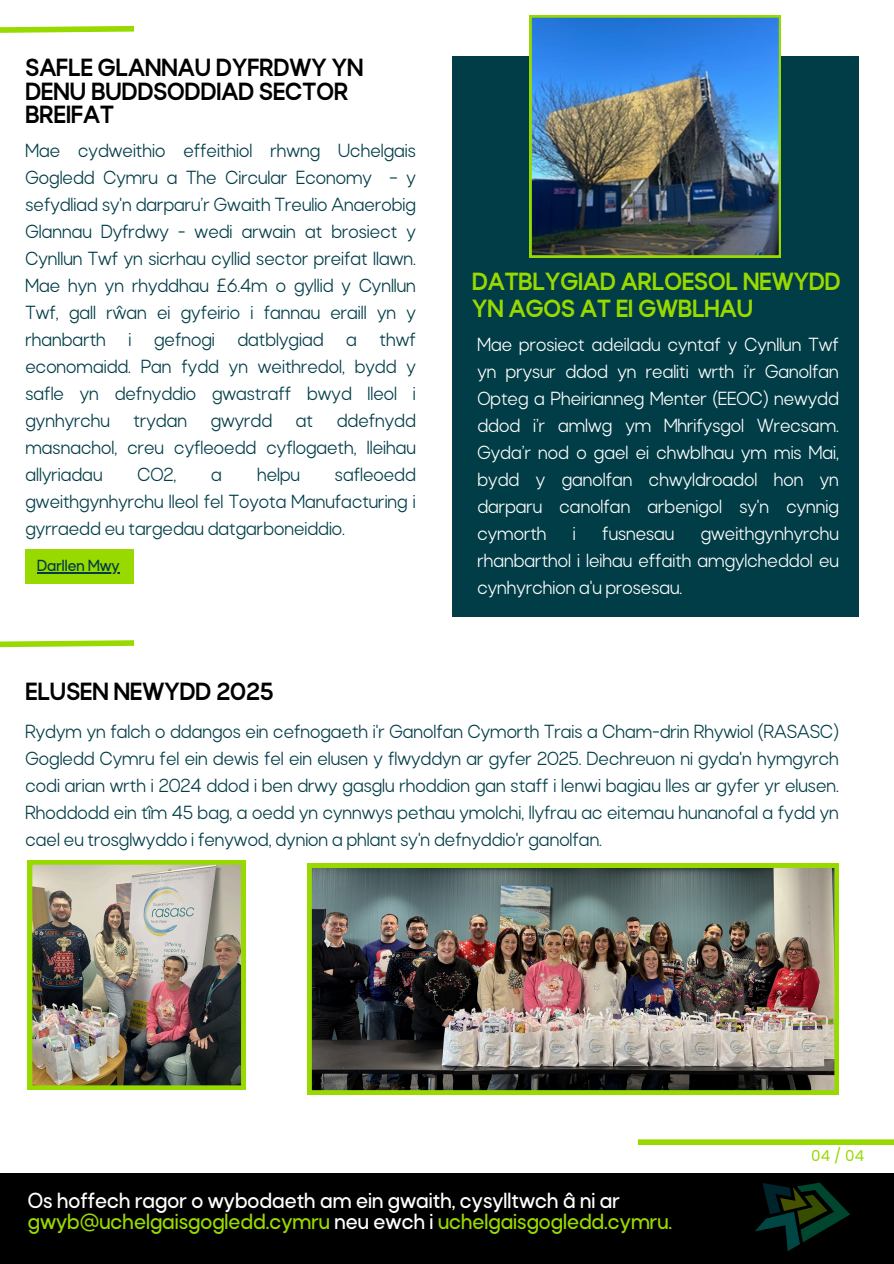
<style>
.page{position:relative;width:894px;height:1264px;background:#fff}
.page>*{position:absolute;margin:0;border:0;box-sizing:border-box;transform-origin:0 0}
.t1{font:800 25.5px/23.7px "Rota";color:#000}
.t2{font:800 25.5px/27px "Rota";color:#98d900}
.t3{font:600 22.5px/21.3px "Rota";color:#fff}
.t4{font:19.5px/27px "Rota";color:#003d47;text-align:justify}
.t5{font:19.5px/27px "Rota";color:#fff;text-align:justify}
.t6{font:600 16.5px "Rota";color:#003d47}
.t7{font:15px "Poppins";color:#98d900}
.s1{color:#98d900}
</style>
<div class="page">
<div style="left:0;top:1173px;width:893px;height:90px;background:#000"></div>
<svg style="left:755px;top:1182px;width:95px;height:69px"></svg>
<div style="left:637px;top:1139px;width:256px;height:5px;background:#98d900"></div>
<svg style="left:0;top:25px;width:135px;height:8px"></svg>
<div style="left:452px;top:56px;width:406px;height:560px;background:#003d47"></div>
<img style="left:529px;top:15px;width:251px;height:242px">
<div style="left:25px;top:548px;width:109px;height:35px;background:#98d900"></div>
<svg style="left:0;top:640px;width:135px;height:8px"></svg>
<img style="left:28px;top:860px;width:217px;height:229px">
<img style="left:307px;top:863px;width:531px;height:231px">
<hr style="left:37px;top:572px;width:83px;height:1px;background:#003d47">
<h4 class="t1" style="left:25px;top:58px;width:339px">SAFLE GLANNAU DYFRDWY YN<br>DENU BUDDSODDIAD SECTOR<br>BREIFAT</h4>
<h3 class="t4" style="left:25px;top:139px;width:392px">Mae cydweithio effeithiol rhwng Uchelgais Gogledd Cymru a The Circular Economy – y sefydliad sy'n darparu’r Gwaith Treulio Anaerobig Glannau Dyfrdwy - wedi arwain at brosiect y Cynllun Twf yn sicrhau cyllid sector preifat llawn.<br>Mae hyn yn rhyddhau £6.4m o gyllid y Cynllun Twf, gall rŵan ei gyfeirio i fannau eraill yn y rhanbarth i gefnogi datblygiad a thwf economaidd. Pan fydd yn weithredol, bydd y safle yn defnyddio gwastraff bwyd lleol i gynhyrchu trydan gwyrdd at ddefnydd masnachol, creu cyfleoedd cyflogaeth, lleihau allyriadau</h3>
<h3 class="t4" style="left:25px;top:463px;width:392px;text-indent:309px">safleoedd gweithgynhyrchu lleol fel Toyota Manufacturing i gyrraedd eu targedau datgarboneiddio.</h3>
<h3 class="t4" style="left:137px;top:463px;width:40px">CO2,</h3>
<h3 class="t4" style="left:211px;top:463px;width:12px">a</h3>
<h3 class="t4" style="left:257px;top:463px;width:44px">helpu</h3>
<h1 class="t6" style="left:37px;top:559px;width:84px">Darllen Mwy</h1>
<p class="t1" style="left:25px;top:682px;width:249px">ELUSEN NEWYDD 2025</p>
<h1 class="t2" style="left:472px;top:271px;width:370px">DATBLYGIAD ARLOESOL NEWYDD<br>YN AGOS AT EI GWBLHAU</h1>
<p class="t5" style="left:477px;top:333px;width:363px">Mae prosiect adeiladu cyntaf y Cynllun Twf yn prysur ddod yn realiti wrth i’r Ganolfan Opteg a Pheirianneg Menter (EEOC) newydd ddod i’r amlwg ym Mhrifysgol Wrecsam.<br>Gyda’r nod o gael ei chwblhau ym mis Mai, bydd y ganolfan chwyldroadol hon yn darparu canolfan arbenigol sy'n cynnig cymorth</p>
<p class="t5" style="left:572px;top:522px;width:4px">i</p>
<p class="t5" style="left:602px;top:522px;width:74px">fusnesau</p>
<p class="t5" style="left:477px;top:522px;width:363px;text-indent:223px">gweithgynhyrchu rhanbarthol i leihau effaith amgylcheddol eu cynhyrchion a'u prosesau.</p>
<p class="t4" style="left:25px;top:720px;width:814px">Rydym yn falch o ddangos ein cefnogaeth i'r Ganolfan Cymorth Trais a Cham-drin Rhywiol (RASASC)<br>Gogledd Cymru fel ein dewis fel ein elusen y flwyddyn ar gyfer 2025. Dechreuon ni gyda'n hymgyrch codi arian wrth i 2024 ddod i ben drwy gasglu rhoddion gan staff i lenwi bagiau lles ar gyfer yr elusen.<br>Rhoddodd ein tîm 45 bag, a oedd yn cynnwys pethau ymolchi, llyfrau ac eitemau hunanofal a fydd yn cael eu trosglwyddo i fenywod, dynion a phlant sy'n defnyddio'r ganolfan.</p>
<h3 class="t3" style="left:28px;top:1191px;width:645px">Os hoffech ragor o wybodaeth am ein gwaith, cysylltwch â ni ar <span class="s1">gwyb@uchelgaisgogledd.cymru</span> neu ewch i <span class="s1">uchelgaisgogledd.cymru.</span></h3>
<h1 class="t7" style="left:811px;top:1145px;width:54px">04 / 04</h1>
</div>
